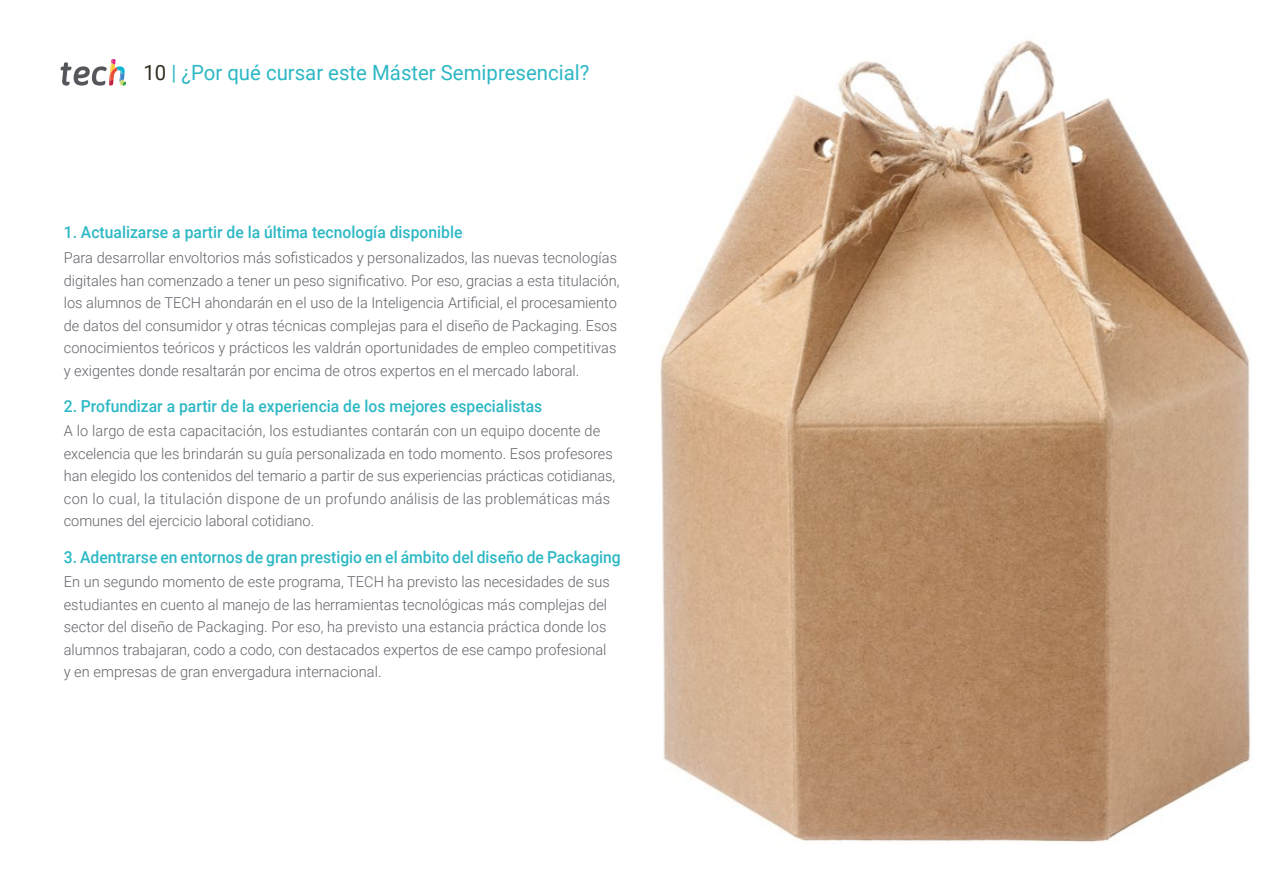
<style>
.page{position:relative;width:1263px;height:893px;background:#fff}
.page>*{position:absolute;margin:0;border:0;box-sizing:border-box;transform-origin:0 0}
.t1{font:21px "Roboto";color:#2db8c5}
.t2{font:500 16.5px "Roboto";color:#2db8c5;scale:.95 1}
.t3{font:300 15px/22.5px "Roboto";color:#61646a}
.s1{color:#312e20}
</style>
<div class="page">
<svg style="left:61px;top:59px;width:65px;height:27px"></svg>
<img style="left:660px;top:40px;width:591px;height:803px">
<h1 class="t1" style="left:144px;top:57px;width:447px"><span class="s1">10</span> | ¿Por qué cursar este Máster Semipresencial?</h1>
<p class="t2" style="left:64px;top:221px;width:421px">1. Actualizarse a partir de la última tecnología disponible</p>
<p class="t3" style="left:64px;top:246px;width:557px">Para desarrollar envoltorios más sofisticados y personalizados, las nuevas tecnologías digitales han comenzado a tener un peso significativo. Por eso, gracias a esta titulación, los alumnos de TECH ahondarán en el uso de la Inteligencia Artificial, el procesamiento de datos del consumidor y otras técnicas complejas para el diseño de Packaging. Esos conocimientos teóricos y prácticos les valdrán oportunidades de empleo competitivas y exigentes donde resaltarán por encima de otros expertos en el mercado laboral.</p>
<p class="t2" style="left:64px;top:394px;width:505px">2. Profundizar a partir de la experiencia de los mejores especialistas</p>
<p class="t3" style="left:64px;top:419px;width:553px">A lo largo de esta capacitación, los estudiantes contarán con un equipo docente de excelencia que les brindarán su guía personalizada en todo momento. Esos profesores han elegido los contenidos del temario a partir de sus experiencias prácticas cotidianas, con lo cual, la titulación dispone de un profundo análisis de las problemáticas más comunes del ejercicio laboral cotidiano.</p>
<p class="t2" style="left:64px;top:545px;width:588px">3. Adentrarse en entornos de gran prestigio en el ámbito del diseño de Packaging</p>
<p class="t3" style="left:64px;top:570px;width:548px">En un segundo momento de este programa, TECH ha previsto las necesidades de sus estudiantes en cuento al manejo de las herramientas tecnológicas más complejas del sector del diseño de Packaging. Por eso, ha previsto una estancia práctica donde los alumnos trabajaran, codo a codo, con destacados expertos de ese campo profesional y en empresas de gran envergadura internacional.</p>
</div>
